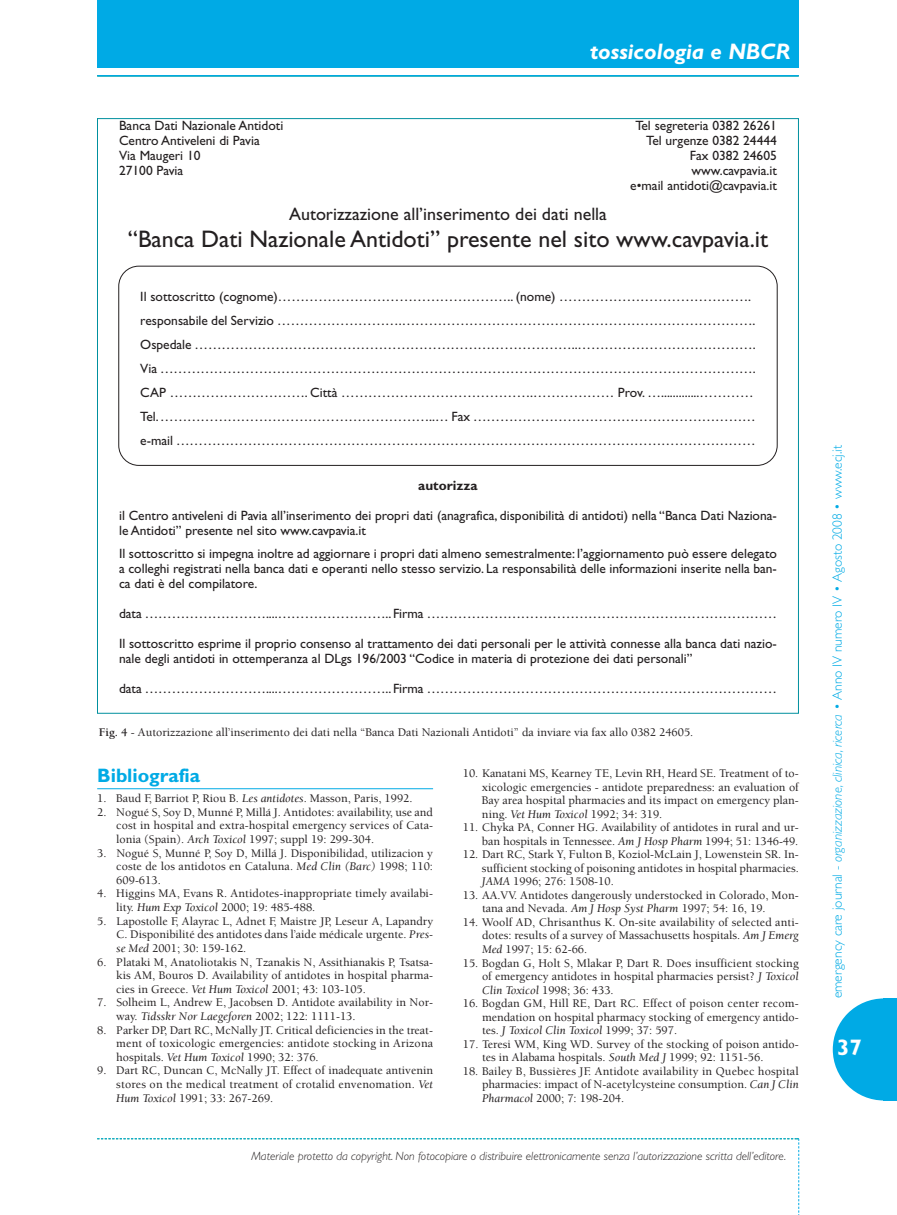
<style>
.page{position:relative;width:897px;height:1215px;background:#fff}
.page>*{position:absolute;margin:0;border:0;box-sizing:border-box;transform-origin:0 0}
.t1{font:24px "Gill Sans";color:#231f20}
.t2{font:italic 700 22.5px "Gill Sans";color:#fff}
.t3{font:700 22.5px "Gill Sans";color:#fff}
.t4{font:700 19.5px "Gill Sans";color:#00aae5}
.t5{font:18px "Gill Sans";color:#231f20}
.t6{font:13.5px/24px "Gill Sans";color:#231f20}
.t7{font:300 13.5px "Gill Sans";color:#00aae5}
.t8{font:700 13.5px "Gill Sans";color:#231f20}
.t9{font:500 12px/13.5px "Berkeley";color:#231f20;text-align:justify}
.t10{font:italic 300 12px "Gill Sans";color:#231f20}
.s1{font-weight:700}
.s2{font-weight:400;font-style:italic}
.s3{font-style:italic}
</style>
<div class="page">
<div style="left:97px;top:0;width:702px;height:67px;background:#00aae5"></div>
<svg style="left:833px;top:998px;width:50px;height:103px"></svg>
<div style="left:883px;top:998px;width:14px;height:103px;background:#00aae5"></div>
<svg style="left:97px;top:1138px;width:702px;height:77px"></svg>
<hr style="left:97px;top:75px;width:702px;height:2px;background:#00aae5">
<hr style="left:97px;top:788px;width:336px;height:1px;background:#00aae5">
<div style="left:118px;top:266px;width:660px;height:200px;border:1px solid #231f20;border-radius:20px"></div>
<h2 class="t2" style="left:590px;top:44px;width:202px">tossicologia e NBCR</h2>
<p class="t6" style="left:119px;top:115px;width:166px">Banca Dati Nazionale Antidoti</p>
<p class="t6" style="left:635px;top:115px;width:143px">Tel segreteria 0382 26261</p>
<p class="t6" style="left:119px;top:130px;width:142px">Centro Antiveleni di Pavia</p>
<p class="t6" style="left:646px;top:130px;width:132px">Tel urgenze 0382 24444</p>
<p class="t6" style="left:119px;top:145px;width:83px">Via Maugeri 10</p>
<p class="t6" style="left:690px;top:145px;width:89px">Fax 0382 24605</p>
<p class="t6" style="left:119px;top:160px;width:66px">27100 Pavia</p>
<p class="t6" style="left:630px;top:164px;width:148px;line-height:15px;text-align:right">www.cavpavia.it<br>e•mail antidoti@cavpavia.it</p>
<h3 class="t5" style="left:289px;top:207px;width:319px">Autorizzazione all’inserimento dei dati nella</h3>
<h1 class="t1" style="left:128px;top:230px;width:642px">“Banca Dati Nazionale Antidoti” presente nel sito www.cavpavia.it</h1>
<p class="t6" style="left:140px;top:286px;width:617px">Il sottoscritto (cognome)…………………………………………….. (nome) ……………………………………. responsabile del Servizio ……………………….…………………………………………………………………….<br>Ospedale …………………………………………………………………………..………………………………….<br>Via …………………………………………………………………………………………………………………….<br>CAP …………………………. Città …………………………………….……………… Prov. ….............………… Tel.……………………………………………………..… Fax ……………………………………………………… e-mail …………………………………………………………………………………………………………………</p>
<p class="t8" style="left:418px;top:481px;width:61px">autorizza</p>
<p class="t6" style="left:119px;top:509px;width:659px;line-height:15px">il Centro antiveleni di Pavia all’inserimento dei propri dati (anagrafica, disponibilità di antidoti) nella “Banca Dati Naziona&shy;le Antidoti” presente nel sito www.cavpavia.it</p>
<p class="t6" style="left:119px;top:548px;width:659px;line-height:15px;text-align:justify">Il sottoscritto si impegna inoltre ad aggiornare i propri dati almeno semestralmente: l’aggiornamento può essere delegato a colleghi registrati nella banca dati e operanti nello stesso servizio. La responsabilità delle informazioni inserite nella ban&shy;ca dati è del compilatore.</p>
<p class="t6" style="left:119px;top:603px;width:659px">data ………………………....……………………..Firma ……………………………………………………………………</p>
<p class="t6" style="left:119px;top:638px;width:659px;line-height:15px">Il sottoscritto esprime il proprio consenso al trattamento dei dati personali per le attività connesse alla banca dati nazio&shy;nale degli antidoti in ottemperanza al DLgs 196/2003 “Codice in materia di protezione dei dati personali”</p>
<p class="t6" style="left:119px;top:678px;width:659px">data ………………………....……………………..Firma ……………………………………………………………………</p>
<p class="t9" style="left:99px;top:727px;width:596px"><span class="s1">Fig. 4</span> - Autorizzazione all’inserimento dei dati nella “Banca Dati Nazionali Antidoti” da inviare via fax allo 0382 24605.</p>
<h3 class="t4" style="left:97px;top:769px;width:105px">Bibliografia</h3>
<p class="t9" style="left:97px;top:793px;width:317px">1. Baud F, Barriot P, Riou B. <span class="s2">Les antidotes</span>. Masson, Paris, 1992.</p>
<p class="t9" style="left:116px;top:806px;width:318px;text-indent:-19px">2. Nogué S, Soy D, Munné P, Millá J. Antidotes: availability, use and cost in hospital and extra-hospital emergency services of Cata&shy;lonia (Spain). <span class="s2">Arch Toxicol</span> 1997; suppl 19: 299-304.</p>
<p class="t9" style="left:116px;top:847px;width:318px;text-indent:-19px">3. Nogué S, Munné P, Soy D, Millá J. Disponibilidad, utilizacion y coste de los antidotos en Cataluna. <span class="s2">Med Clin (Barc)</span> 1998; 110:<br>609-613.</p>
<p class="t9" style="left:116px;top:888px;width:318px;text-indent:-19px">4. Higgins MA, Evans R. Antidotes-inappropriate timely availabi&shy;lity. <span class="s2">Hum Exp Toxicol</span> 2000; 19: 485-488.</p>
<p class="t9" style="left:116px;top:915px;width:318px;text-indent:-19px">5. Lapostolle F, Alayrac L, Adnet F, Maistre JP, Leseur A, Lapandry C. Disponibilité des antidotes dans l’aide médicale urgente. <span class="s2">Pres&shy;se Med</span> 2001; 30: 159-162.</p>
<p class="t9" style="left:116px;top:956px;width:318px;text-indent:-19px">6. Plataki M, Anatoliotakis N, Tzanakis N, Assithianakis P, Tsatsa&shy;kis AM, Bouros D. Availability of antidotes in hospital pharma&shy;cies in Greece. <span class="s2">Vet Hum Toxicol</span> 2001; 43: 103-105.</p>
<p class="t9" style="left:116px;top:997px;width:318px;text-indent:-19px">7. Solheim L, Andrew E, Jacobsen D. Antidote availability in Nor&shy;way. <span class="s2">Tidsskr Nor Laegeforen</span> 2002; 122: 1111-13.</p>
<p class="t9" style="left:116px;top:1024px;width:318px;text-indent:-19px">8. Parker DP, Dart RC, McNally JT. Critical deficiencies in the treat&shy;ment of toxicologic emergencies: antidote stocking in Arizona hospitals. <span class="s2">Vet Hum Toxicol</span> 1990; 32: 376.</p>
<p class="t9" style="left:116px;top:1065px;width:318px;text-indent:-19px">9. Dart RC, Duncan C, McNally JT. Effect of inadequate antivenin stores on the medical treatment of crotalid envenomation. <span class="s2">Vet Hum Toxicol</span> 1991; 33: 267-269.</p>
<p class="t9" style="left:482px;top:768px;width:318px;text-indent:-19px">10. Kanatani MS, Kearney TE, Levin RH, Heard SE. Treatment of to&shy;xicologic emergencies - antidote preparedness: an evaluation of Bay area hospital pharmacies and its impact on emergency plan&shy;ning. <span class="s2">Vet Hum Toxicol</span> 1992; 34: 319.</p>
<p class="t9" style="left:463px;top:822px;width:337px;text-align:right">11. Chyka PA, Conner HG. Availability of antidotes in rural and ur&shy;ban hospitals in Tennessee. <span class="s2">Am J Hosp Pharm</span> 1994; 51: 1346-49.</p>
<p class="t9" style="left:482px;top:849px;width:318px;text-indent:-19px">12. Dart RC, Stark Y, Fulton B, Koziol-McLain J, Lowenstein SR. In&shy;sufficient stocking of poisoning antidotes in hospital pharmacies.<br><span class="s2">JAMA</span> 1996; 276: 1508-10.</p>
<p class="t9" style="left:482px;top:890px;width:318px;text-indent:-19px">13. AA.VV. Antidotes dangerously understocked in Colorado, Mon&shy;tana and Nevada. <span class="s2">Am J Hosp Syst Pharm</span> 1997; 54: 16, 19.</p>
<p class="t9" style="left:482px;top:917px;width:318px;text-indent:-19px">14. Woolf AD, Chrisanthus K. On-site availability of selected anti&shy;dotes: results of a survey of Massachusetts hospitals. <span class="s2">Am J Emerg Med</span> 1997; 15: 62-66.</p>
<p class="t9" style="left:482px;top:957px;width:318px;text-indent:-19px">15. Bogdan G, Holt S, Mlakar P, Dart R. Does insufficient stocking of emergency antidotes in hospital pharmacies persist? <span class="s2">J Toxicol Clin Toxicol</span> 1998; 36: 433.</p>
<p class="t9" style="left:482px;top:998px;width:318px;text-indent:-19px">16. Bogdan GM, Hill RE, Dart RC. Effect of poison center recom&shy;mendation on hospital pharmacy stocking of emergency antido&shy;tes. <span class="s2">J Toxicol Clin Toxicol</span> 1999; 37: 597.</p>
<p class="t9" style="left:482px;top:1038px;width:318px;text-indent:-19px">17. Teresi WM, King WD. Survey of the stocking of poison antido&shy;tes in Alabama hospitals. <span class="s2">South Med J</span> 1999; 92: 1151-56.</p>
<p class="t9" style="left:482px;top:1065px;width:318px;text-indent:-19px">18. Bailey B, Bussières JF. Antidote availability in Quebec hospital pharmacies: impact of N-acetylcysteine consumption. <span class="s2">Can J Clin Pharmacol</span> 2000; 7: 198-204.</p>
<p class="t10" style="left:251px;top:1152px;width:536px">Materiale protetto da copyright. Non fotocopiare o distribuire elettronicamente senza l’autorizzazione scritta dell’editore.</p>
<p class="t7" style="left:833px;top:998px;width:555px;rotate:-90deg">emergency care journal - <span class="s3">organizzazione, clinica, ricerca •</span> Anno IV numero IV • Agosto 2008 • www.ecj.it</p>
<h2 class="t3" style="left:837px;top:1039px;width:26px">37</h2>
</div>
